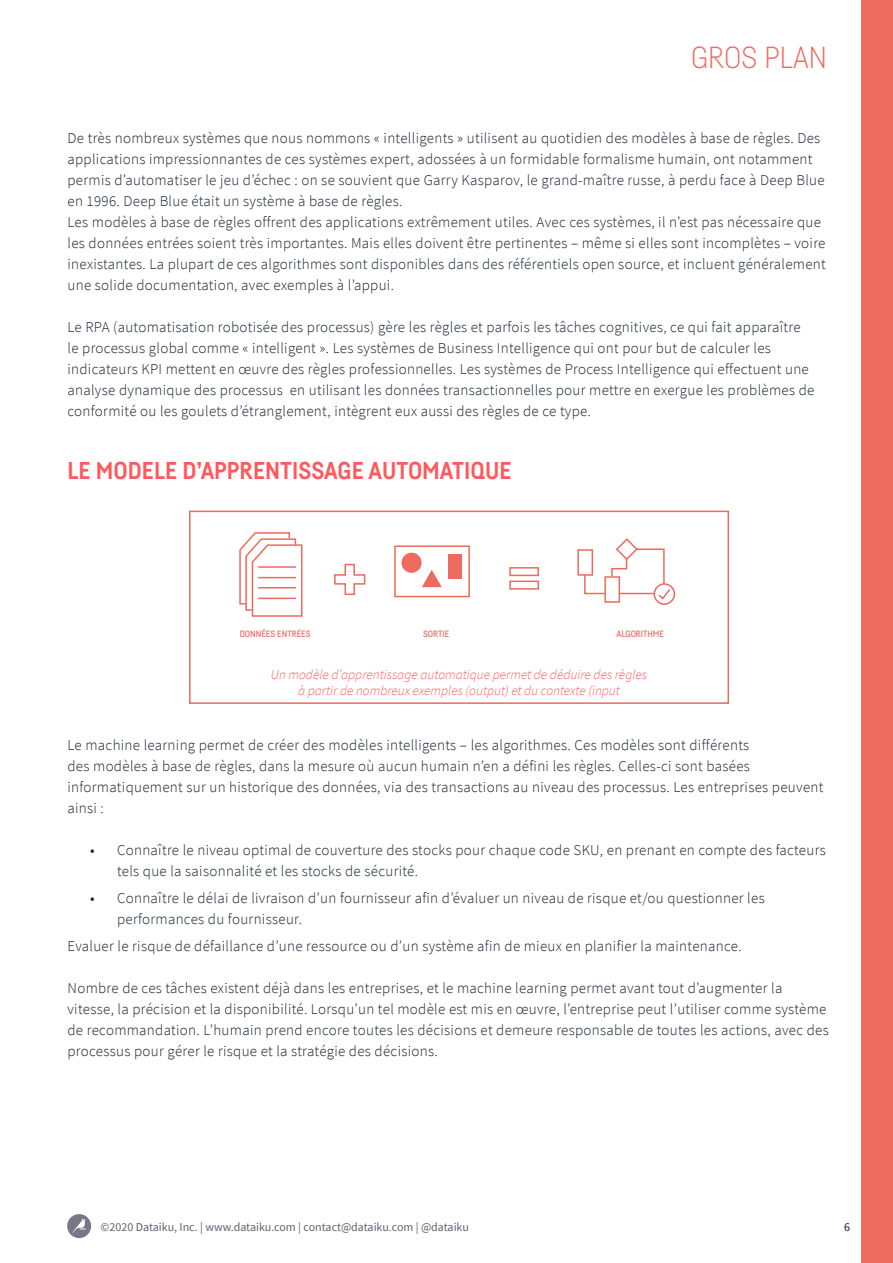
<style>
.page{position:relative;width:893px;height:1263px;background:#fff}
.page>*{position:absolute;margin:0;border:0;box-sizing:border-box;transform-origin:0 0}
.t1{font:300 30px "Fabrikat";color:#ed6a5e}
.t2{font:700 24px "Fabrikat";color:#ff585d}
.t3{font:300 15px/21px "Source Sans Pro";letter-spacing:.02em;color:#1b2031}
.t4{font:italic 300 13.5px/16.2px "Source Sans Pro";color:#ff585d;text-align:center}
.t5{font:12px "Source Sans Pro";color:#5f636f}
.t6{font:12px "Source Sans Pro";color:#1b2031}
.t7{font:500 9px "Fabrikat";color:#ed6a5e}
.s1{font-weight:400}
</style>
<div class="page">
<svg style="left:239px;top:532px;width:64px;height:85px"></svg>
<svg style="left:334px;top:563px;width:32px;height:32px"></svg>
<div style="left:577px;top:549px;width:16px;height:27px;border:2px solid #ed6a5e"></div>
<svg style="left:422px;top:570px;width:20px;height:17px"></svg>
<div style="left:604px;top:576px;width:16px;height:27px;border:2px solid #ed6a5e"></div>
<div style="left:654px;top:583px;width:21px;height:22px;border:2px solid #ed6a5e;border-radius:50%"></div>
<div style="left:401px;top:553px;width:21px;height:20px;background:#ed6a5e;border-radius:50%"></div>
<svg style="left:583px;top:538px;width:89px;height:63px"></svg>
<div style="left:509px;top:567px;width:30px;height:9px;border:2px solid #ed6a5e"></div>
<div style="left:509px;top:581px;width:30px;height:9px;border:2px solid #ed6a5e"></div>
<div style="left:394px;top:545px;width:76px;height:52px;border:2px solid #ed6a5e"></div>
<div style="left:448px;top:554px;width:14px;height:25px;background:#ed6a5e"></div>
<div style="left:189px;top:511px;width:540px;height:193px;border:2px solid #ed6a5e"></div>
<div style="left:861px;top:0;width:32px;height:1263px;background:#ed6a5e"></div>
<svg style="left:67px;top:1214px;width:24px;height:24px"></svg>
<h1 class="t1" style="left:691px;top:39px;width:137px">GROS PLAN</h1>
<p class="t3" style="left:68px;top:127px;width:760px">De très nombreux systèmes que nous nommons « intelligents » utilisent au quotidien des modèles à base de règles. Des applications impressionnantes de ces systèmes expert, adossées à un formidable formalisme humain, ont notamment permis d’automatiser le jeu d’échec : on se souvient que Garry Kasparov, le grand-maître russe, à perdu face à Deep Blue en 1996. Deep Blue était un système à base de règles.<br>Les modèles à base de règles offrent des applications extrêmement utiles. Avec ces systèmes, il n’est pas nécessaire que les données entrées soient très importantes. Mais elles doivent être pertinentes – même si elles sont incomplètes – voire inexistantes. La plupart de ces algorithmes sont disponibles dans des référentiels open source, et incluent généralement une solide documentation, avec exemples à l’appui.</p>
<p class="t3" style="left:68px;top:316px;width:748px">Le RPA (automatisation robotisée des processus) gère les règles et parfois les tâches cognitives, ce qui fait apparaître le processus global comme « intelligent ». Les systèmes de Business Intelligence qui ont pour but de calculer les indicateurs KPI mettent en œuvre des règles professionnelles. Les systèmes de Process Intelligence qui effectuent une analyse dynamique des processus en utilisant les données transactionnelles pour mettre en exergue les problèmes de conformité ou les goulets d’étranglement, intègrent eux aussi des règles de ce type.</p>
<h2 class="t2" style="left:68px;top:455px;width:446px">LE MODELE D’APPRENTISSAGE AUTOMATIQUE</h2>
<p class="t7" style="left:240px;top:629px;width:72px">DONNÉES ENTRÉES</p>
<p class="t7" style="left:423px;top:629px;width:28px">SORTIE</p>
<p class="t7" style="left:617px;top:629px;width:49px">ALGORITHME</p>
<p class="t4" style="left:271px;top:666px;width:378px">Un modèle d’apprentissage automatique permet de déduire des règles à partir de nombreux exemples (output) et du contexte (input</p>
<p class="t3" style="left:68px;top:735px;width:757px">Le machine learning permet de créer des modèles intelligents – les algorithmes. Ces modèles sont différents<br>des modèles à base de règles, dans la mesure où aucun humain n’en a défini les règles. Celles-ci sont basées informatiquement sur un historique des données, via des transactions au niveau des processus. Les entreprises peuvent ainsi :</p>
<p class="t3" style="left:117px;top:840px;width:710px;text-indent:-27px"><span class="s1">•</span> Connaître le niveau optimal de couverture des stocks pour chaque code SKU, en prenant en compte des facteurs tels que la saisonnalité et les stocks de sécurité.</p>
<p class="t3" style="left:117px;top:888px;width:649px;text-indent:-27px"><span class="s1">•</span> Connaître le délai de livraison d’un fournisseur afin d’évaluer un niveau de risque et/ou questionner les performances du fournisseur.</p>
<p class="t3" style="left:68px;top:936px;width:676px">Evaluer le risque de défaillance d’une ressource ou d’un système afin de mieux en planifier la maintenance.</p>
<p class="t3" style="left:68px;top:978px;width:763px">Nombre de ces tâches existent déjà dans les entreprises, et le machine learning permet avant tout d’augmenter la vitesse, la précision et la disponibilité. Lorsqu’un tel modèle est mis en œuvre, l’entreprise peut l’utiliser comme système de recommandation. L’humain prend encore toutes les décisions et demeure responsable de toutes les actions, avec des processus pour gérer le risque et la stratégie des décisions.</p>
<p class="t5" style="left:101px;top:1219px;width:370px">©2020 Dataiku, Inc. | www.dataiku.com | contact@dataiku.com | @dataiku</p>
<p class="t6" style="left:844px;top:1219px;width:7px">6</p>
</div>
